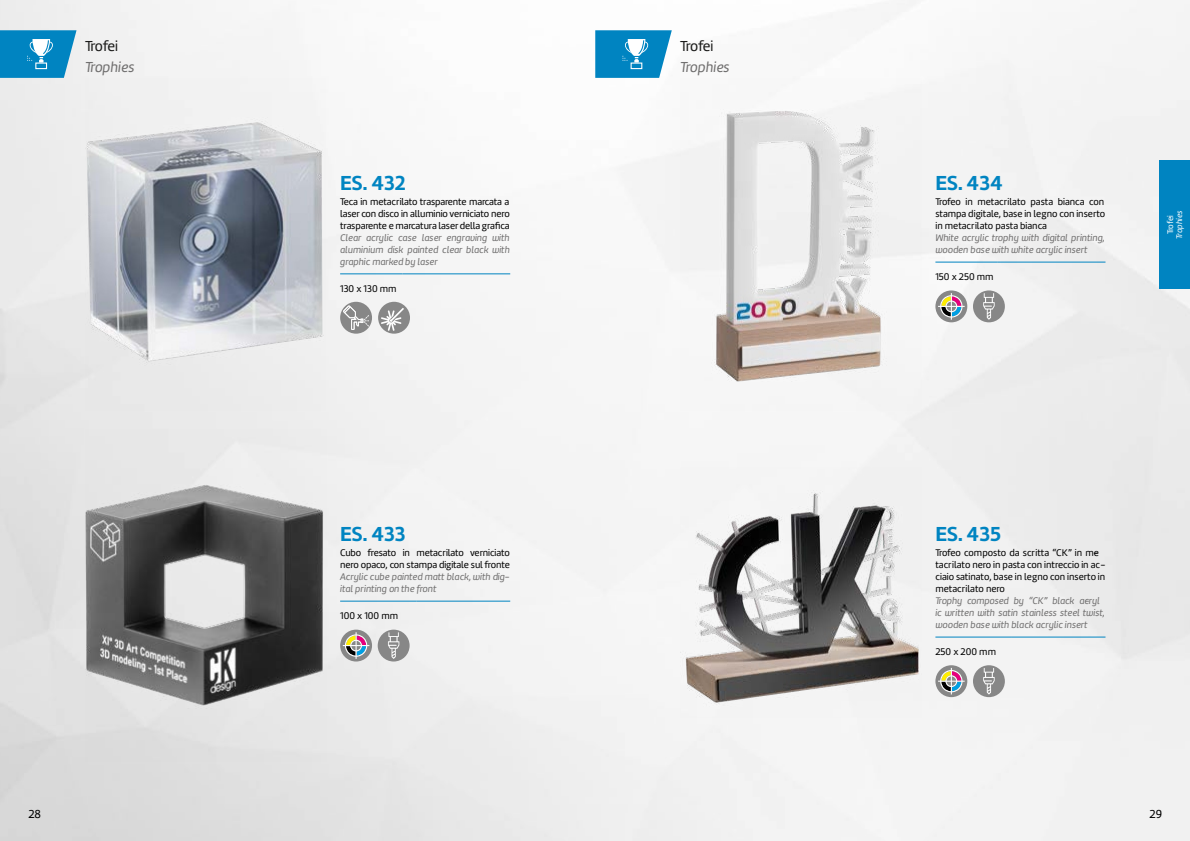
<style>
.page{position:relative;width:1190px;height:841px;background:#fff}
.page>*{position:absolute;margin:0;border:0;box-sizing:border-box;transform-origin:0 0}
.t1{font:21px "Marine UP Bold";color:#0084c1}
.t2{font:15px "Marine Regular Oblicua";color:#706f6f}
.t3{font:15px "Marine UP Regular";letter-spacing:-.04em;color:#1b1b1a}
.t4{font:12px "Marine UP Regular";color:#000}
.t5{font:10px/12px "Marine UP Regular";color:#000}
.t6{font:10px/12px "Marine Regular Oblicua";color:#706f6f}
.t7{font:8.5px "Marine Regular Oblicua";letter-spacing:.01em;color:#fff}
.t8{font:8.5px "Marine UP Regular";letter-spacing:-.015em;color:#fff}
</style>
<div class="page">
<img style="left:0;top:0;width:1190px;height:841px">
<img style="left:85px;top:430px;width:241px;height:332px">
<img style="left:85px;top:78px;width:241px;height:332px">
<img style="left:680px;top:79px;width:241px;height:331px">
<img style="left:680px;top:467px;width:241px;height:250px">
<svg style="left:595px;top:30px;width:77px;height:48px;background:#2d99cb"></svg>
<svg style="left:0;top:30px;width:77px;height:48px;background:#2b98ca"></svg>
<div style="left:1159px;top:160px;width:31px;height:128px;background:#0084c1"></div>
<hr style="left:935px;top:637px;width:77px;height:1px;background:#0084c1">
<hr style="left:1012px;top:637px;width:94px;height:1px;background:#0084c1">
<hr style="left:340px;top:273px;width:63px;height:1px;background:#0084c1">
<hr style="left:403px;top:273px;width:107px;height:1px;background:#0084c1">
<hr style="left:935px;top:262px;width:63px;height:1px;background:#0084c1">
<hr style="left:998px;top:262px;width:108px;height:1px;background:#0084c1">
<svg style="left:340px;top:302px;width:32px;height:32px"></svg>
<div style="left:378px;top:302px;width:32px;height:32px;background:#878787;border-radius:50%"></div>
<svg style="left:381px;top:308px;width:23px;height:23px"></svg>
<svg style="left:340px;top:630px;width:32px;height:32px"></svg>
<svg style="left:343px;top:632px;width:26px;height:27px"></svg>
<div style="left:378px;top:630px;width:32px;height:32px;background:#878787;border-radius:50%"></div>
<svg style="left:388px;top:632px;width:11px;height:27px"></svg>
<svg style="left:935px;top:290px;width:32px;height:32px"></svg>
<svg style="left:938px;top:293px;width:27px;height:27px"></svg>
<div style="left:973px;top:290px;width:32px;height:32px;background:#878787;border-radius:50%"></div>
<svg style="left:983px;top:293px;width:12px;height:27px"></svg>
<svg style="left:935px;top:665px;width:32px;height:32px"></svg>
<svg style="left:938px;top:668px;width:27px;height:26px"></svg>
<div style="left:973px;top:665px;width:32px;height:32px;background:#878787;border-radius:50%"></div>
<svg style="left:983px;top:668px;width:12px;height:27px"></svg>
<hr style="left:340px;top:601px;width:77px;height:1px;background:#0084c1">
<hr style="left:417px;top:601px;width:93px;height:1px;background:#0084c1">
<h2 class="t3" style="left:85px;top:36px;width:35px">Trofei</h2>
<h2 class="t2" style="left:85px;top:57px;width:51px">Trophies</h2>
<h1 class="t1" style="left:340px;top:169px;width:67px">ES. 432</h1>
<p class="t5" style="left:340px;top:195px;width:171px;text-align:justify">Teca in metacrilato trasparente marcata a laser con disco in alluminio verniciato nero trasparente e marcatura laserdella grafica</p>
<p class="t6" style="left:340px;top:231px;width:171px;text-align:justify">Clear acrylic case laser engraving with aluminium disk painted clear black with graphic marked by laser</p>
<p class="t5" style="left:340px;top:282px;width:58px">130 x 130 mm</p>
<h1 class="t1" style="left:340px;top:520px;width:67px">ES. 433</h1>
<p class="t5" style="left:340px;top:547px;width:171px">Cubo fresato in metacrilato verniciato nero opaco, con stampa digitale sul fronte</p>
<p class="t6" style="left:340px;top:571px;width:171px">Acrylic cube painted matt black, with dig&shy;ital printing on the front</p>
<p class="t5" style="left:340px;top:610px;width:59px">100 x 100 mm</p>
<h2 class="t3" style="left:680px;top:36px;width:35px">Trofei</h2>
<h2 class="t2" style="left:680px;top:57px;width:51px">Trophies</h2>
<h1 class="t1" style="left:935px;top:169px;width:69px">ES. 434</h1>
<p class="t5" style="left:935px;top:195px;width:171px;text-align:justify">Trofeo in metacrilato pasta bianca con stampa digitale, base in legno con inserto in metacrilato pasta bianca</p>
<p class="t6" style="left:935px;top:231px;width:171px">White acrylic trophy with digital printing, wooden base with white acrylic insert</p>
<p class="t5" style="left:935px;top:270px;width:60px">150 x 250 mm</p>
<p class="t8" style="left:1165px;top:234px;width:21px;rotate:-90deg">Trofei</p>
<p class="t7" style="left:1174px;top:239px;width:30px;rotate:-90deg">Trophies</p>
<h1 class="t1" style="left:935px;top:520px;width:67px">ES. 435</h1>
<p class="t5" style="left:935px;top:547px;width:172px">Trofeo composto da scritta “CK” in me&shy;tacrilato nero in pasta con intreccio in ac&shy;ciaio satinato, base in legno con inserto in metacrilato nero</p>
<p class="t6" style="left:935px;top:595px;width:171px">Trophy composed by “CK” black ac-ryl ic written with satin stainless steel twist, wooden base with black acrylic insert</p>
<p class="t5" style="left:935px;top:645px;width:62px">250 x 200 mm</p>
<p class="t4" style="left:28px;top:807px;width:14px">28</p>
<p class="t4" style="left:1150px;top:807px;width:14px">29</p>
</div>
